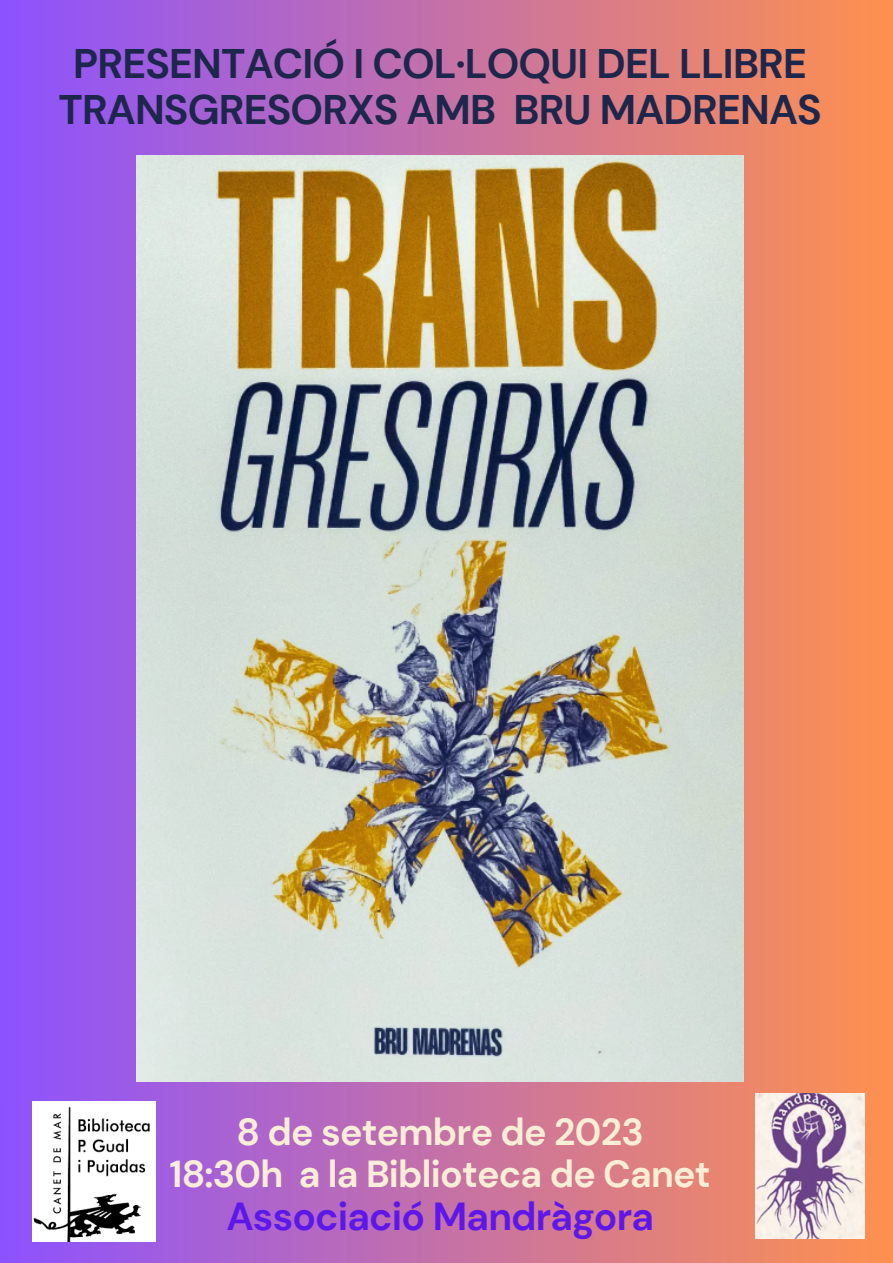
<style>
.page{position:relative;width:893px;height:1263px;background:#fff}
.page>*{position:absolute;margin:0;border:0;box-sizing:border-box;transform-origin:0 0}
.t1{font:700 41.25px/46.1px "DM Sans";letter-spacing:-.02em;color:#1d264b;text-align:center}
.t2{font:700 39px "DM Sans";letter-spacing:-.02em;color:#5e17eb}
.t3{font:700 37.5px "DM Sans";letter-spacing:-.02em;color:#faefd6}
</style>
<div class="page">
<div style="left:0;top:0;width:893px;height:1263px;background:linear-gradient(to right,#8c53ff,#fe904e)"></div>
<img style="left:137px;top:156px;width:606px;height:926px">
<img style="left:755px;top:1094px;width:109px;height:145px">
<img style="left:33px;top:1101px;width:123px;height:140px">
<p class="t1" style="left:58px;top:41px;width:765px">PRESENTACIÓ I COL·LOQUI DEL LLIBRE<br>TRANSGRESORXS AMB BRU MADRENAS</p>
<p class="t3" style="left:236px;top:1107px;width:409px">8 de setembre de 2023</p>
<p class="t3" style="left:170px;top:1149px;width:542px">18:30h a la Biblioteca de Canet</p>
<p class="t2" style="left:226px;top:1191px;width:429px">Associació Mandràgora</p>
</div>
